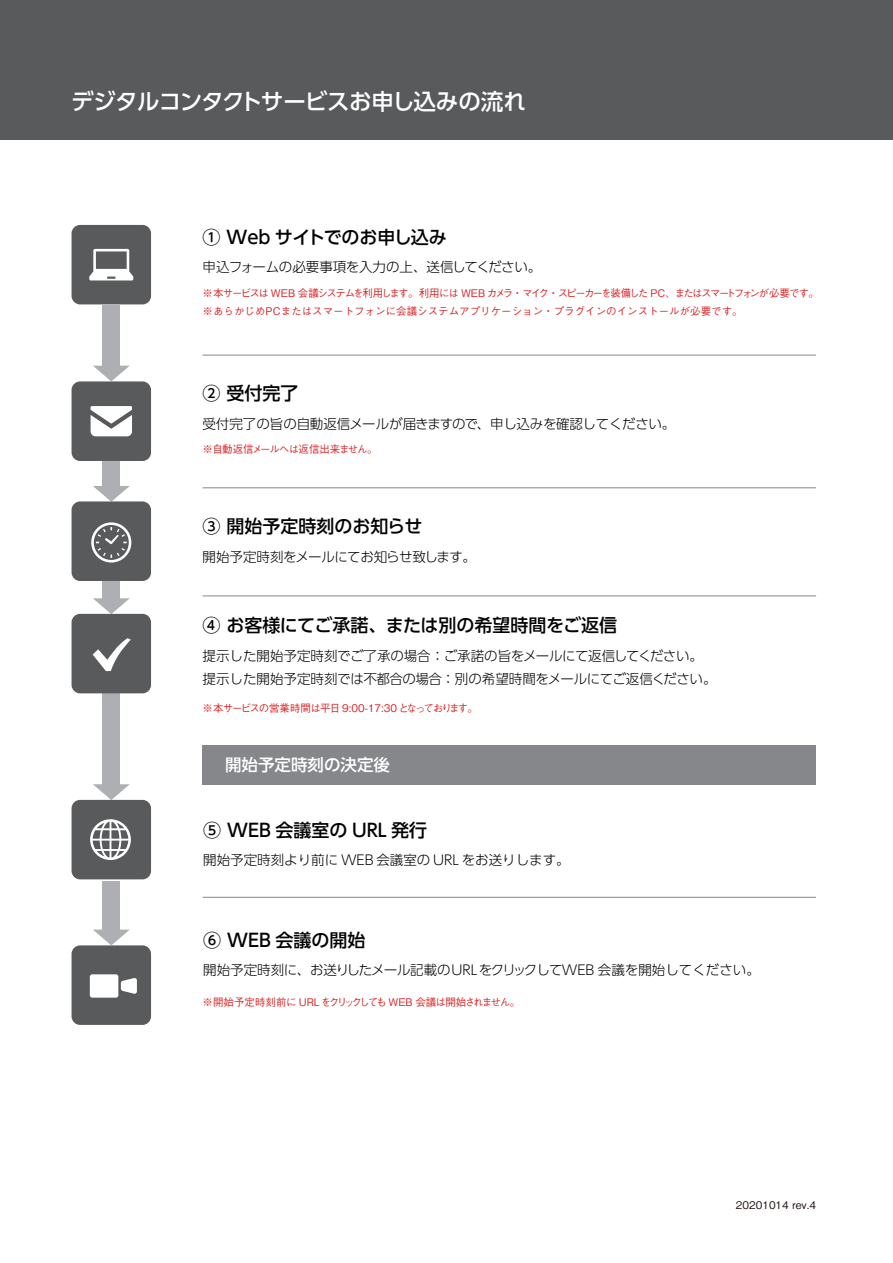
<style>
.page{position:relative;width:893px;height:1263px;background:#fff}
.page>*{position:absolute;margin:0;border:0;box-sizing:border-box;transform-origin:0 0}
.t1{font:500 22.5px "UD Shin Go Pro";letter-spacing:-.03em;color:#fff}
.t2{font:500 18px "UD Shin Go Pro";color:#030303}
.t3{font:500 16.5px "UD Shin Go Pro";color:#fff}
.t4{font:300 13.5px/23.7px "UD Shin Go Pro";color:#030303}
.t5{font:300 13.5px "UD Shin Go Pro";letter-spacing:-.025em;color:#030303}
.t6{font:300 13.5px "UD Shin Go Pro";letter-spacing:-.02em;color:#030303}
.t7{font:500 10.5px/18px "Gothic BBB Pro";letter-spacing:-.01em;color:#d92628}
.t8{font:500 10.5px "Gothic BBB Pro";letter-spacing:-.055em;color:#d92628}
.t9{font:500 10.5px "Gothic BBB Pro";letter-spacing:-.08em;color:#d92628}
.t10{font:500 10.5px "Gothic BBB Pro";letter-spacing:-.065em;color:#d92628}
.t11{font:500 10.5px "Gothic BBB Pro";color:#211613}
</style>
<div class="page">
<div style="left:203px;top:745px;width:613px;height:39px;background:#85878b"></div>
<div style="left:0;top:0;width:893px;height:140px;background:#595a5b"></div>
<hr style="left:203px;top:355px;width:613px;height:1px;background:#85878b">
<hr style="left:203px;top:488px;width:613px;height:1px;background:#85878b">
<hr style="left:203px;top:596px;width:613px;height:1px;background:#85878b">
<hr style="left:203px;top:897px;width:613px;height:1px;background:#85878b">
<svg style="left:93px;top:366px;width:36px;height:15px"></svg>
<div style="left:103px;top:305px;width:17px;height:62px;background:#adafb2"></div>
<svg style="left:93px;top:486px;width:37px;height:15px"></svg>
<div style="left:103px;top:461px;width:17px;height:27px;background:#adafb2"></div>
<svg style="left:93px;top:784px;width:37px;height:16px"></svg>
<div style="left:103px;top:693px;width:17px;height:93px;background:#adafb2"></div>
<svg style="left:93px;top:929px;width:37px;height:16px"></svg>
<div style="left:103px;top:881px;width:17px;height:50px;background:#adafb2"></div>
<svg style="left:93px;top:598px;width:37px;height:16px"></svg>
<div style="left:103px;top:581px;width:17px;height:19px;background:#adafb2"></div>
<div style="left:72px;top:225px;width:79px;height:79px;background:#595a5b;border-radius:9px"></div>
<div style="left:72px;top:381px;width:79px;height:80px;background:#595a5b;border-radius:9px"></div>
<div style="left:72px;top:501px;width:79px;height:80px;background:#595a5b;border-radius:9px"></div>
<div style="left:72px;top:614px;width:79px;height:79px;background:#595a5b;border-radius:9px"></div>
<div style="left:72px;top:800px;width:79px;height:79px;background:#595a5b;border-radius:9px"></div>
<div style="left:72px;top:945px;width:79px;height:80px;background:#595a5b;border-radius:9px"></div>
<svg style="left:89px;top:249px;width:44px;height:31px"></svg>
<svg style="left:91px;top:406px;width:41px;height:30px"></svg>
<svg style="left:91px;top:522px;width:40px;height:40px"></svg>
<svg style="left:93px;top:638px;width:38px;height:33px"></svg>
<svg style="left:90px;top:819px;width:41px;height:41px"></svg>
<div style="left:90px;top:974px;width:28px;height:24px;background:#fff;border-radius:2px"></div>
<svg style="left:121px;top:978px;width:16px;height:16px"></svg>
<h1 class="t1" style="left:71px;top:83px;width:456px">デジタルコンタクトサービスお申し込みの流れ</h1>
<h2 class="t2" style="left:203px;top:222px;width:246px">① Web サイトでのお申し込み</h2>
<p class="t5" style="left:203px;top:256px;width:340px">申込フォームの必要事項を入力の上、送信してください。</p>
<p class="t7" style="left:203px;top:283px;width:618px">※本サービスは WEB 会議システムを利用します。利用には WEB カメラ・マイク・スピーカーを装備した PC、またはスマートフォンが必要です。※あらかじめPCまたはスマートフォンに会議システムアプリケーション・プラグインのインストールが必要です。</p>
<h2 class="t2" style="left:203px;top:379px;width:97px">② 受付完了</h2>
<p class="t6" style="left:202px;top:413px;width:474px">受付完了の旨の自動返信メールが届きますので、申し込みを確認してください。</p>
<p class="t10" style="left:203px;top:441px;width:177px">※自動返信メールへは返信出来ません。</p>
<h2 class="t2" style="left:203px;top:512px;width:221px">③ 開始予定時刻のお知らせ</h2>
<p class="t5" style="left:203px;top:546px;width:275px">開始予定時刻をメールにてお知らせ致します。</p>
<h2 class="t2" style="left:203px;top:611px;width:416px">④ お客様にてご承諾、または別の希望時間をご返信</h2>
<p class="t4" style="left:203px;top:643px;width:516px">提示した開始予定時刻でご了承の場合：ご承諾の旨をメールにて返信してください。提示した開始予定時刻では不都合の場合：別の希望時間をメールにてご返信ください。</p>
<p class="t9" style="left:203px;top:699px;width:277px">※本サービスの営業時間は平日 9:00-17:30となっております。</p>
<p class="t3" style="left:225px;top:751px;width:167px">開始予定時刻の決定後</p>
<h2 class="t2" style="left:203px;top:815px;width:225px">⑤ WEB 会議室の URL 発行</h2>
<p class="t4" style="left:203px;top:848px;width:368px">開始予定時刻より前に WEB 会議室の URL をお送りします。</p>
<h2 class="t2" style="left:203px;top:925px;width:164px">⑥ WEB 会議の開始</h2>
<p class="t4" style="left:203px;top:958px;width:558px">開始予定時刻に、お送りしたメール記載のURLをクリックしてWEB 会議を開始してください。</p>
<p class="t8" style="left:203px;top:993px;width:319px">※開始予定時刻前に URLをクリックしても WEB 会議は開始されません。</p>
<p class="t11" style="left:736px;top:1196px;width:82px">20201014 rev.4</p>
</div>
